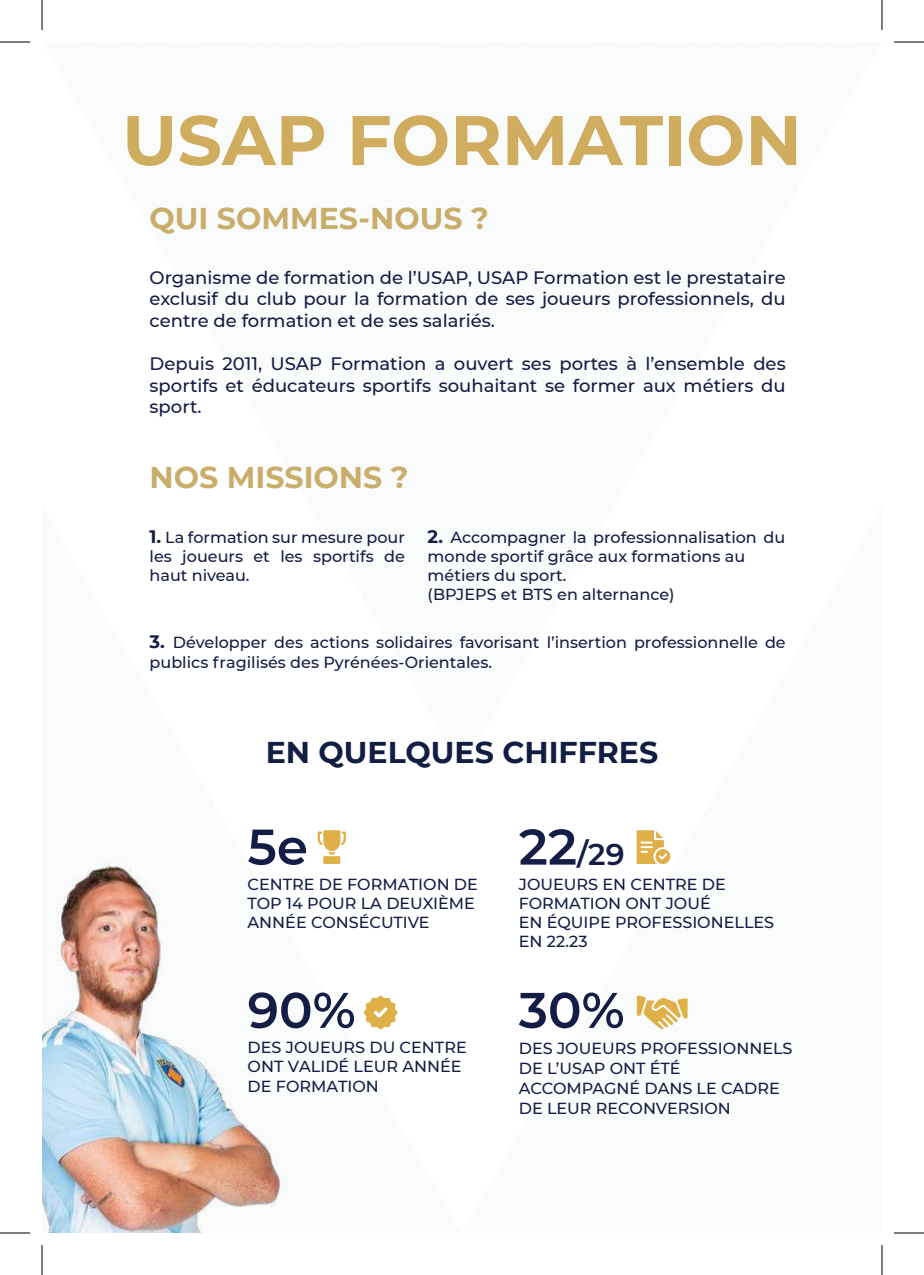
<style>
.page{position:relative;width:924px;height:1275px;background:#fff}
.page>*{position:absolute;margin:0;border:0;box-sizing:border-box;transform-origin:0 0}
.t1{font:700 70px "Montserrat";color:#d0ac5f}
.t2{font:600 50px "Montserrat";color:#131d45}
.t3{font:700 30px "Montserrat";color:#c9ad6b}
.t4{font:700 30px "Montserrat";color:#121d42}
.t5{font:600 30px "Montserrat";color:#131d45}
.t6{font:500 18px/21.6px "Montserrat";color:#151c45;text-align:justify}
.t7{font:500 16px/19.2px "Montserrat";color:#151c45}
.t8{font:500 16px/19.2px "Montserrat";color:#131d45}
.s1{font-weight:700;font-size:18px}
.s2{font-size:50px}
</style>
<div class="page">
<svg style="left:636px;top:830px;width:34px;height:34px"></svg>
<svg style="left:636px;top:995px;width:51px;height:34px"></svg>
<img style="left:42px;top:830px;width:356px;height:403px">
<hr style="left:0;top:42px;width:30px;height:1px;background:#000">
<hr style="left:893px;top:42px;width:30px;height:1px;background:#000">
<hr style="left:0;top:1232px;width:30px;height:1px;background:#000">
<hr style="left:893px;top:1232px;width:30px;height:1px;background:#000">
<hr style="left:42px;top:0;width:1px;height:30px;background:#000">
<hr style="left:42px;top:1245px;width:1px;height:30px;background:#000">
<hr style="left:881px;top:0;width:1px;height:30px;background:#000">
<hr style="left:881px;top:1245px;width:1px;height:30px;background:#000">
<h1 class="t1" style="left:122px;top:90px;width:681px">USAP FORMATION</h1>
<h3 class="t3" style="left:149px;top:197px;width:340px">QUI SOMMES-NOUS ?</h3>
<p class="t6" style="left:149px;top:266px;width:637px">Organisme de formation de l’USAP, USAP Formation est le prestataire exclusif du club pour la formation de ses joueurs professionnels, du centre de formation et de ses salariés.</p>
<p class="t6" style="left:149px;top:352px;width:637px">Depuis 2011, USAP Formation a ouvert ses portes à l’ensemble des sportifs et éducateurs sportifs souhaitant se former aux métiers du sport.</p>
<h3 class="t3" style="left:149px;top:456px;width:260px">NOS MISSIONS ?</h3>
<p class="t7" style="left:149px;top:526px;width:257px;text-align:justify"><span class="s1">1.</span> La formation sur mesure pour les joueurs et les sportifs de haut niveau.</p>
<p class="t7" style="left:427px;top:526px;width:359px"><span class="s1">2.</span> Accompagner la professionnalisation du monde sportif grâce aux formations au métiers du sport.<br>(BPJEPS et BTS en alternance)</p>
<p class="t7" style="left:149px;top:632px;width:637px"><span class="s1">3.</span> Développer des actions solidaires favorisant l’insertion professionnelle de publics fragilisés des Pyrénées-Orientales.</p>
<h3 class="t4" style="left:265px;top:730px;width:394px">EN QUELQUES CHIFFRES</h3>
<h2 class="t2" style="left:247px;top:811px;width:62px">5e</h2>
<p class="t8" style="left:247px;top:874px;width:232px">CENTRE DE FORMATION DE<br>TOP 14 POUR LA DEUXIÈME<br>ANNÉE CONSÉCUTIVE</p>
<h2 class="t2" style="left:247px;top:974px;width:110px">90%</h2>
<p class="t8" style="left:247px;top:1037px;width:220px">DES JOUEURS DU CENTRE<br>ONT VALIDÉ LEUR ANNÉE<br>DE FORMATION</p>
<h3 class="t5" style="left:518px;top:832px;width:107px"><span class="s2">22</span>/29</h3>
<p class="t8" style="left:518px;top:874px;width:257px">JOUEURS EN CENTRE DE<br>FORMATION ONT JOUÉ<br>EN ÉQUIPE PROFESSIONELLES<br>EN 22.23</p>
<h2 class="t2" style="left:518px;top:974px;width:107px">30%</h2>
<p class="t8" style="left:518px;top:1037px;width:275px;line-height:20px">DES JOUEURS PROFESSIONNELS<br>DE L’USAP ONT ÉTÉ<br>ACCOMPAGNÉ DANS LE CADRE<br>DE LEUR RECONVERSION</p>
</div>
